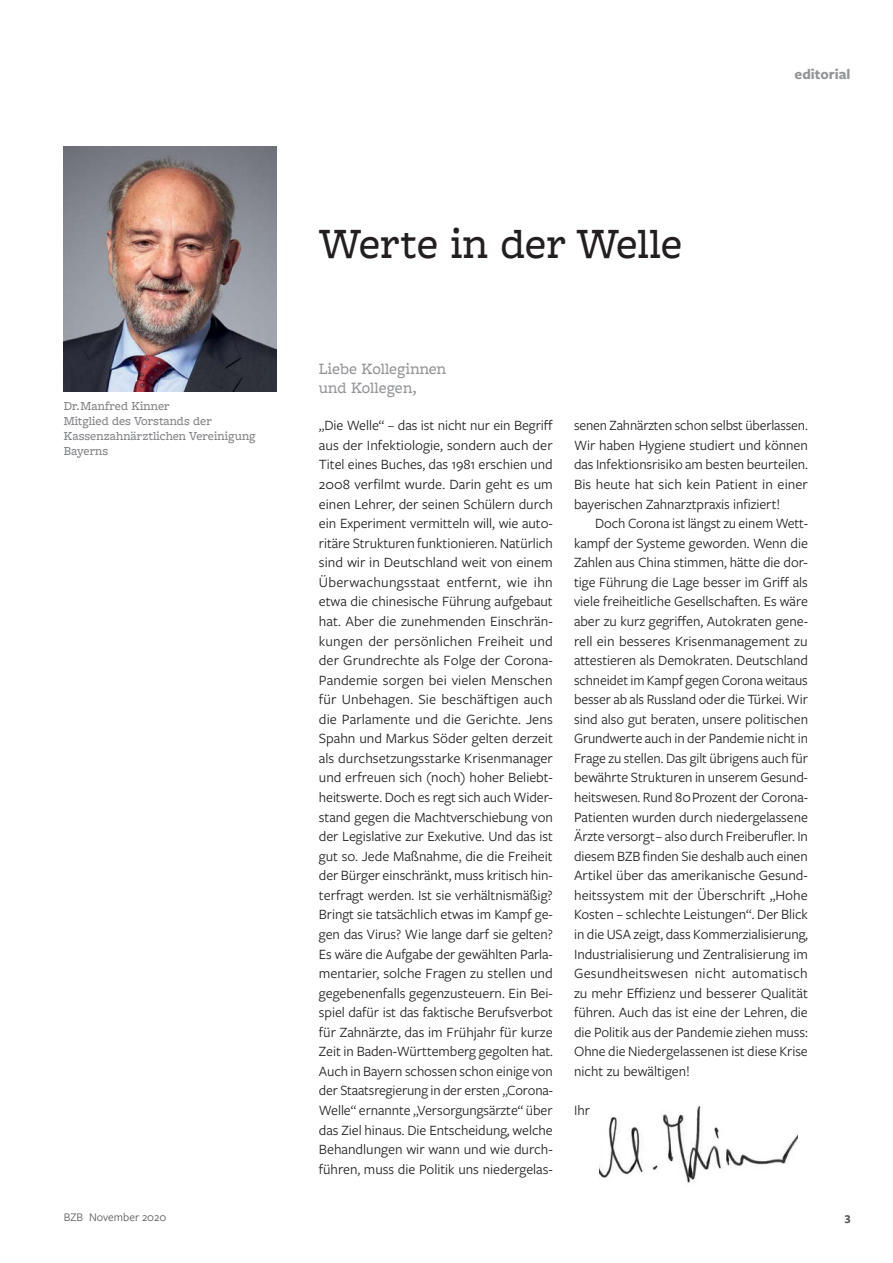
<style>
.page{position:relative;width:893px;height:1263px;background:#fff}
.page>*{position:absolute;margin:0;border:0;box-sizing:border-box;transform-origin:0 0}
.t1{font:500 45px "Freight Macro Pro";color:#231f20}
.t2{font:500 16.5px/19.5px "Freight Macro Pro";color:#939598}
.t3{font:700 15px "Freight Sans Pro";color:#939598}
.t4{font:14.7px/19.5px "Freight Sans Pro";letter-spacing:-.005em;color:#231f20;text-align:justify}
.t5{font:500 12.75px/15px "Freight Macro Pro";color:#808285}
.t6{font:12px "Freight Sans Pro";color:#58595b}
.t7{font:700 12px "Freight Sans Pro";color:#58595b}
</style>
<div class="page">
<img style="left:600px;top:1105px;width:197px;height:78px">
<img style="left:64px;top:147px;width:212px;height:244px">
<p class="t5" style="left:64px;top:400px;width:193px">Dr.-Manfred Kinner<br>Mitglied des Vorstands der<br>Kassenzahnärztlichen Vereinigung<br>Bayerns</p>
<h1 class="t1" style="left:319px;top:229px;width:365px">Werte in der Welle</h1>
<p class="t3" style="left:795px;top:68px;width:57px">editorial</p>
<p class="t2" style="left:319px;top:361px;width:129px">Liebe Kolleginnen und Kollegen,</p>
<p class="t4" style="left:319px;top:417px;width:236px">„Die Welle“ – das ist nicht nur ein Begriff aus der Infektiologie, sondern auch der Titel eines Buches, das 1981 erschien und 2008 verfilmt wurde. Darin geht es um einen Lehrer, der seinen Schülern durch ein Experiment vermitteln will, wie auto&shy;ritäre Strukturen funktionieren. Natürlich sind wir in Deutschland weit von einem Überwachungsstaat entfernt, wie ihn etwa die chinesische Führung aufgebaut hat. Aber die zunehmenden Einschrän&shy;kungen der persönlichen Freiheit und der Grundrechte als Folge der Corona-Pandemie sorgen bei vielen Menschen für Unbehagen. Sie beschäftigen auch die Parlamente und die Gerichte. Jens Spahn und Markus Söder gelten derzeit als durchsetzungsstarke Krisenmanager und erfreuen sich (noch) hoher Beliebt&shy;heitswerte. Doch es regt sich auch Wider&shy;stand gegen die Machtverschiebung von der Legislative zur Exekutive. Und das ist gut so. Jede Maßnahme, die die Freiheit der Bürger einschränkt, muss kritisch hin&shy;terfragt werden. Ist sie verhältnismäßig?<br>Bringt sie tatsächlich etwas im Kampf ge&shy;gen das Virus? Wie lange darf sie gelten?<br>Es wäre die Aufgabe der gewählten Parla&shy;mentarier, solche Fragen zu stellen und gegebenenfalls gegenzusteuern. Ein Bei&shy;spiel dafür ist das faktische Berufsverbot für Zahnärzte, das im Frühjahr für kurze Zeit in Baden-Württemberg gegolten hat.<br>Auch in Bayern schossen schon einige von der Staatsregierung in der ersten „Corona-Welle“ ernannte „Versorgungsärzte“ über das Ziel hinaus. Die Entscheidung, welche Behandlungen wir wann und wie durch&shy;führen, muss die Politik uns niedergelas-</p>
<p class="t4" style="left:574px;top:417px;width:235px">senen Zahnärzten schon selbst überlassen.<br>Wir haben Hygiene studiert und können das Infektionsrisiko am besten beurteilen.<br>Bis heute hat sich kein Patient in einer baye rischen Zahnarztpraxis infiziert!</p>
<p class="t4" style="left:574px;top:515px;width:236px;text-indent:21px">Doch Corona ist längst zu einem Wett&shy;kampf der Systeme geworden. Wenn die Zahlen aus China stimmen, hätte die dor&shy;tige Führung die Lage besser im Griff als viele freiheitliche Gesellschaften. Es wäre aber zu kurz gegriffen, Autokraten gene&shy;rell ein besseres Krisenmanagement zu attestieren als Demokraten. Deutschland schneidet im Kampf gegen Corona weitaus besser ab als Russland oder die Türkei. Wir sind also gut beraten, unsere politischen Grundwerte auch in der Pandemie nicht in Frage zu stellen. Das gilt übrigens auch für bewährte Strukturen in unserem Gesund&shy;heitswesen. Rund 80 Prozent der Corona-Patienten wurden durch niedergelassene Ärzte versorgt – also durch Freiberufler. In diesem BZB finden Sie deshalb auch einen Artikel über das amerikanische Gesund&shy;heitssystem mit der Überschrift „Hohe Kosten – schlechte Leistungen“. Der Blick in die USA zeigt, dass Kommerzialisierung, Industrialisierung und Zentralisierung im Gesundheitswesen nicht automatisch zu mehr Effizienz und besserer Qualität führen. Auch das ist eine der Lehren, die die Politik aus der Pandemie ziehen muss:<br>Ohne die Niedergelassenen ist diese Krise nicht zu bewältigen!</p>
<p class="t4" style="left:574px;top:1102px;width:18px">Ihr</p>
<p class="t6" style="left:64px;top:1213px;width:104px">BZB November 2020</p>
<p class="t7" style="left:845px;top:1213px;width:7px">3</p>
</div>
